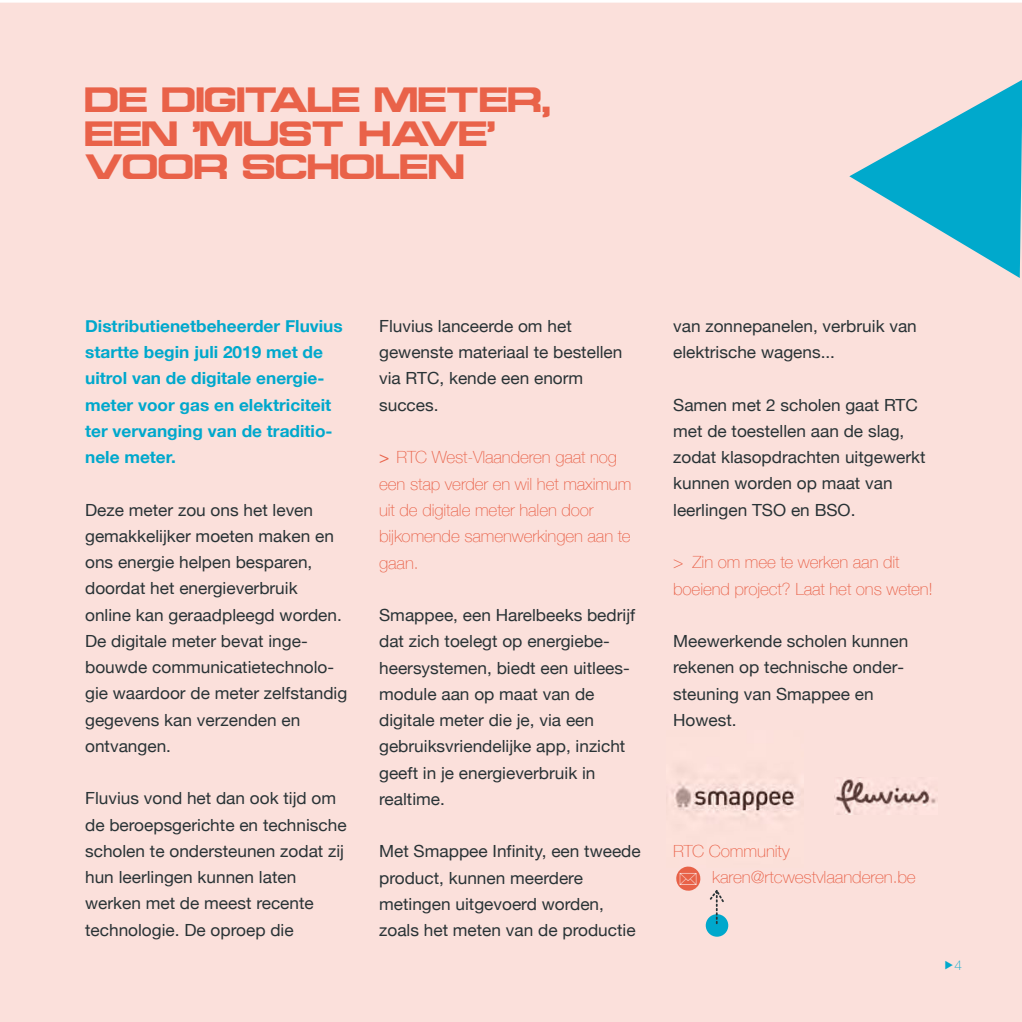
<style>
.page{position:relative;width:1022px;height:1022px;background:#fff}
.page>*{position:absolute;margin:0;border:0;box-sizing:border-box;transform-origin:0 0}
.t1{font:34.12px/33.4px "Grammara";letter-spacing:-.035em;color:#e96249}
.t2{font:16.8px/26.2px "Helvetica Neue";color:#293336}
.t3{font:100 16.8px/26.4px "Helvetica Neue";letter-spacing:-.005em;color:#e96249}
.t4{font:700 16.8px/26.2px "Helvetica Neue";color:#00a8cc}
.t5{font:100 13.65px "Helvetica Neue";color:#00a9cc}
.s1{font-weight:400}
</style>
<div class="page">
<div style="left:0;top:3px;width:1022px;height:1019px;background:#fbe0db"></div>
<img style="left:835px;top:778px;width:102px;height:36px">
<img style="left:666px;top:731px;width:137px;height:136px">
<svg style="left:849px;top:80px;width:173px;height:198px;background:#7ec4d3"></svg>
<div style="left:706px;top:914px;width:22px;height:23px;background:#00a8cc;border-radius:50%"></div>
<svg style="left:710px;top:890px;width:14px;height:34px"></svg>
<svg style="left:675px;top:865px;width:27px;height:27px"></svg>
<svg style="left:945px;top:960px;width:8px;height:9px"></svg>
<h1 class="t1" style="left:85px;top:85px;width:468px">DE DIGITALE METER,<br>EEN 'MUST HAVE’<br>VOOR SCHOLEN</h1>
<p class="t4" style="left:85px;top:312px;width:259px">Distributienetbeheerder Fluvius startte begin juli 2019 met de uitrol van de digitale energie&shy;meter voor gas en elektriciteit ter vervanging van de traditio&shy;nele meter.</p>
<p class="t2" style="left:85px;top:496px;width:264px">Deze meter zou ons het leven gemakkelijker moeten maken en ons energie helpen besparen, doordat het energieverbruik online kan geraadpleegd worden.<br>De digitale meter bevat inge&shy;bouwde communicatietechnolo&shy;gie waardoor de meter zelfstandig gegevens kan verzenden en ontvangen.</p>
<p class="t2" style="left:85px;top:785px;width:263px">Fluvius vond het dan ook tijd om de beroepsgerichte en technische scholen te ondersteunen zodat zij hun leerlingen kunnen laten werken met de meest recente technologie. De oproep die</p>
<p class="t2" style="left:379px;top:312px;width:245px">Fluvius lanceerde om het gewenste materiaal te bestellen via RTC, kende een enorm succes.</p>
<p class="t3" style="left:379px;top:444px;width:254px"><span class="s1">&gt;</span> RTC West-Vlaanderen gaat nog een stap verder en wil het maximum uit de digitale meter halen door bijkomende samenwerkingen aan te gaan.</p>
<p class="t2" style="left:379px;top:602px;width:258px">Smappee, een Harelbeeks bedrijf dat zich toelegt op energiebe&shy;heersystemen, biedt een uitlees&shy;module aan op maat van de digitale meter die je, via een gebruiksvriendelijke app, inzicht geeft in je energieverbruik in realtime.</p>
<p class="t2" style="left:379px;top:838px;width:263px">Met Smappee Infinity, een tweede product, kunnen meerdere metingen uitgevoerd worden, zoals het meten van de productie</p>
<p class="t2" style="left:673px;top:312px;width:245px">van zonnepanelen, verbruik van elektrische wagens...</p>
<p class="t2" style="left:673px;top:391px;width:254px">Samen met 2 scholen gaat RTC met de toestellen aan de slag, zodat klasopdrachten uitgewerkt kunnen worden op maat van leerlingen TSO en BSO.</p>
<p class="t3" style="left:673px;top:549px;width:261px">&gt; Zin om mee te werken aan dit boeiend project? Laat het ons weten!</p>
<p class="t2" style="left:673px;top:628px;width:237px">Meewerkende scholen kunnen rekenen op technische onder&shy;steuning van Smappee en<br>Howest.</p>
<p class="t3" style="left:673px;top:838px;width:118px">RTC Community</p>
<p class="t3" style="left:712px;top:863px;width:205px">karen@rtcwestvlaanderen.be</p>
<p class="t5" style="left:954px;top:956px;width:9px">4</p>
</div>
